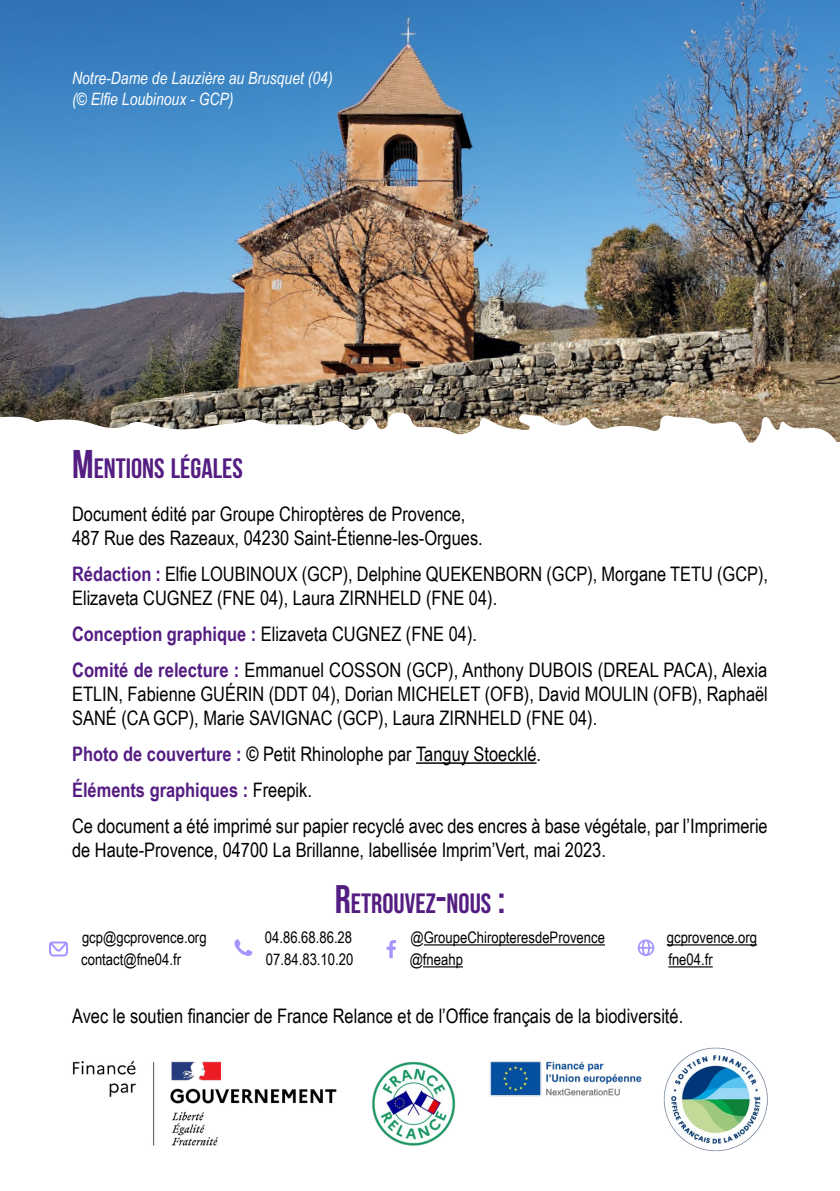
<style>
.page{position:relative;width:840px;height:1191px;background:#fff}
.page>*{position:absolute;margin:0;border:0;box-sizing:border-box;transform-origin:0 0}
.t1{font:700 28px "Bebas Neue";color:#541d82}
.t2{font:28px "Bebas Neue";color:#541d82}
.t3{font:20px/24px "Arial Narrow";color:#000}
.t4{font:italic 17px/20.4px "Arial Narrow";color:#fff}
.t5{font:16px "Arial Narrow";color:#000}
.s1{font-size:39.8px}
.s2{font-weight:700;color:#541d82}
.s3{font-weight:700}
</style>
<div class="page">
<img style="left:0;top:0;width:839px;height:412px">
<svg style="left:0;top:412px;width:839px;height:352px"></svg>
<div style="left:124px;top:430px;width:32px;height:17px;background:#fff"></div>
<div style="left:671px;top:422px;width:32px;height:16px;background:#fff"></div>
<div style="left:778px;top:442px;width:61px;height:23px;background:#fff"></div>
<img style="left:663px;top:1047px;width:104px;height:105px">
<img style="left:72px;top:1060px;width:570px;height:86px">
<hr style="left:416px;top:762px;width:120px;height:2px;background:#000">
<hr style="left:423px;top:944px;width:181px;height:1px;background:#000">
<hr style="left:666px;top:944px;width:90px;height:1px;background:#000">
<hr style="left:422px;top:966px;width:40px;height:1px;background:#000">
<hr style="left:668px;top:966px;width:44px;height:1px;background:#000">
<svg style="left:234px;top:939px;width:18px;height:17px"></svg>
<svg style="left:386px;top:940px;width:10px;height:18px"></svg>
<svg style="left:49px;top:941px;width:19px;height:15px"></svg>
<svg style="left:637px;top:939px;width:17px;height:17px"></svg>
<p class="t4" style="left:72px;top:68px;width:262px">Notre-Dame de Lauzière au Brusquet (04) (© Elfie Loubinoux - GCP)</p>
<h1 class="t1" style="left:72px;top:453px;width:172px"><span class="s1">M</span>ENTIONS LÉGALES</h1>
<p class="t3" style="left:72px;top:501px;width:412px">Document édité par Groupe Chiroptères de Provence,<br>487 Rue des Razeaux, 04230 Saint-Étienne-les-Orgues.</p>
<p class="t3" style="left:72px;top:561px;width:697px"><span class="s2">Rédaction :</span> Elfie LOUBINOUX (GCP), Delphine QUEKENBORN (GCP), Morgane TETU (GCP),<br>Elizaveta CUGNEZ (FNE 04), Laura ZIRNHELD (FNE 04).</p>
<p class="t3" style="left:72px;top:615px;width:696px;line-height:36px"><span class="s2">Conception graphique :</span> Elizaveta CUGNEZ (FNE 04).<br><span class="s2">Comité de relecture :</span> Emmanuel COSSON (GCP), Anthony DUBOIS (DREAL PACA), Alexia</p>
<p class="t3" style="left:72px;top:681px;width:697px">ETLIN, Fabienne GUÉRIN (DDT 04), Dorian MICHELET (OFB), David MOULIN (OFB), Raphaël<br>SANÉ (CA GCP), Marie SAVIGNAC (GCP), Laura ZIRNHELD (FNE 04).</p>
<p class="t3" style="left:72px;top:735px;width:696px;line-height:36px"><span class="s2">Photo de couverture :</span> <span class="s3">©</span> Petit Rhinolophe par Tanguy Stoecklé.<br><span class="s2">Éléments graphiques :</span> Freepik.<br>Ce document a été imprimé sur papier recyclé avec des encres à base végétale, par l’Imprimerie</p>
<p class="t3" style="left:72px;top:837px;width:535px">de Haute-Provence, 04700 La Brillanne, labellisée Imprim’Vert, mai 2023.</p>
<h1 class="t2" style="left:334px;top:887px;width:172px"><span class="s1">R</span>ETROUVEZ<span class="s1">-</span>NOUS <span class="s1">:</span></h1>
<p class="t5" style="left:82px;top:926px;width:126px">gcp@gcprovence.org</p>
<p class="t5" style="left:265px;top:926px;width:89px">04.86.68.86.28</p>
<p class="t5" style="left:410px;top:926px;width:196px">@GroupeChiropteresdeProvence</p>
<p class="t5" style="left:666px;top:926px;width:92px">gcprovence.org</p>
<p class="t5" style="left:81px;top:947px;width:101px">contact@fne04.fr</p>
<p class="t5" style="left:266px;top:947px;width:89px">07.84.83.10.20</p>
<p class="t5" style="left:409px;top:947px;width:55px">@fneahp</p>
<p class="t5" style="left:668px;top:947px;width:46px">fne04.fr</p>
<p class="t3" style="left:72px;top:1002px;width:612px">Avec le soutien financier de France Relance et de l’Office français de la biodiversité.</p>
</div>
